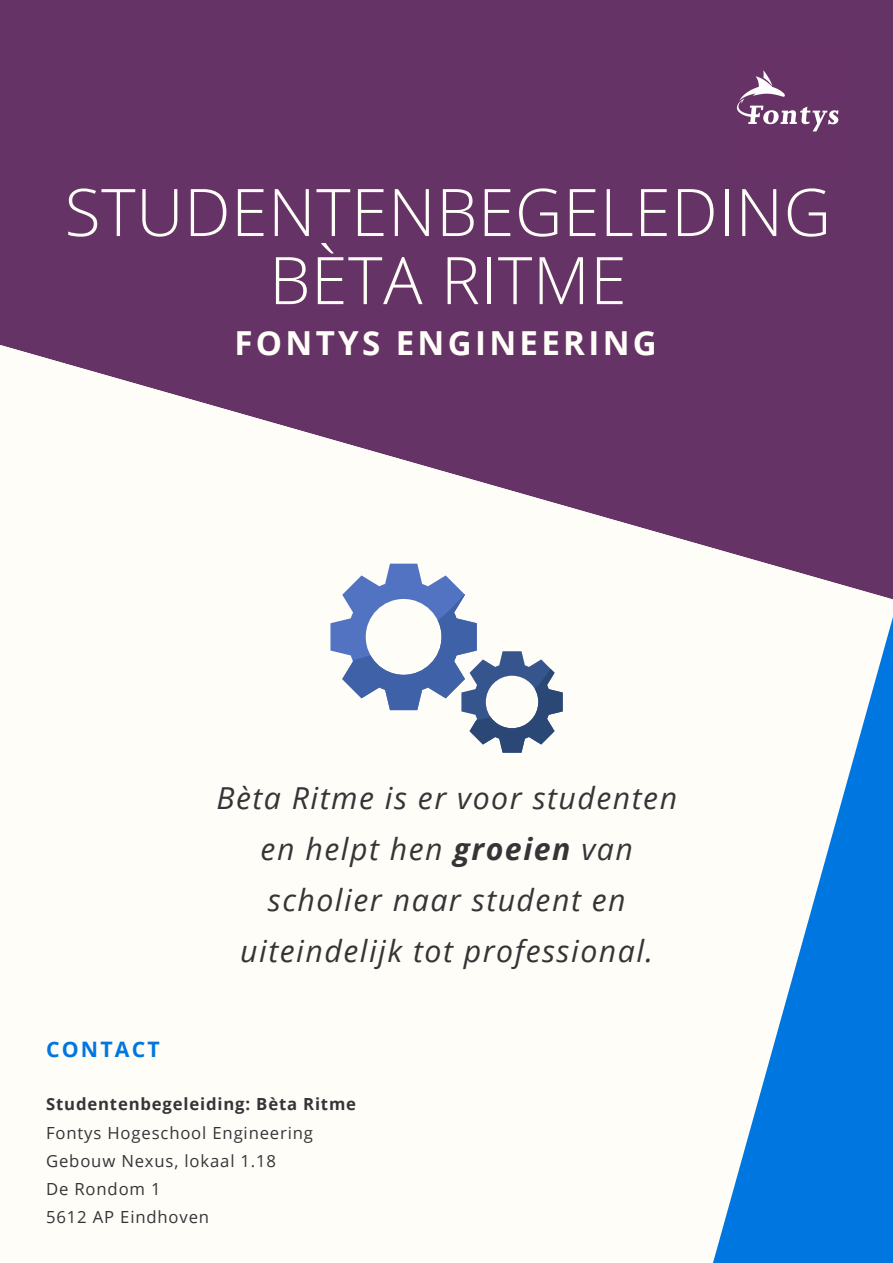
<style>
.page{position:relative;width:893px;height:1263px;background:#fff}
.page>*{position:absolute;margin:0;border:0;box-sizing:border-box;transform-origin:0 0}
.t1{font:300 65.7px/68.1px "Open Sans";letter-spacing:.01em;color:#fffdf7;text-align:center}
.t2{font:700 33.08px "Open Sans";letter-spacing:.1em;color:#fffdf7}
.t3{font:italic 30.3px/51.1px "Open Sans";letter-spacing:.05em;color:#353538;text-align:center}
.t4{font:700 21.3px "Open Sans";letter-spacing:.1em;color:#0076e0}
.t5{font:16.73px "Open Sans";letter-spacing:.05em;color:#353538}
.t6{font:700 16.73px "Open Sans";letter-spacing:.05em;color:#353538}
.s1{font-weight:700}
</style>
<div class="page">
<div style="left:0;top:0;width:893px;height:242px;background:#636"></div>
<svg style="left:0;top:242px;width:893px;height:358px;fill:#636"></svg>
<svg style="left:713px;top:617px;width:180px;height:646px"></svg>
<img style="left:730px;top:54px;width:117px;height:117px">
<svg style="left:330px;top:564px;width:233px;height:189px"></svg>
<p class="t1" style="left:65px;top:176px;width:768px">STUDENTENBEGELEDING<br>BÈTA RITME</p>
<p class="t2" style="left:234px;top:319px;width:424px">FONTYS ENGINEERING</p>
<p class="t3" style="left:216px;top:771px;width:462px">Bèta Ritme is er voor studenten en helpt hen <span class="s1">groeien</span> van scholier naar student en uiteindelijk tot professional.</p>
<p class="t4" style="left:46px;top:1034px;width:115px">CONTACT</p>
<p class="t6" style="left:46px;top:1092px;width:311px">Studentenbegeleiding: Bèta Ritme</p>
<p class="t5" style="left:46px;top:1121px;width:268px">Fontys Hogeschool Engineering</p>
<p class="t5" style="left:46px;top:1149px;width:231px">Gebouw Nexus, lokaal 1.18</p>
<p class="t5" style="left:46px;top:1177px;width:116px">De Rondom 1</p>
<p class="t5" style="left:46px;top:1205px;width:165px">5612 AP Eindhoven</p>
</div>
